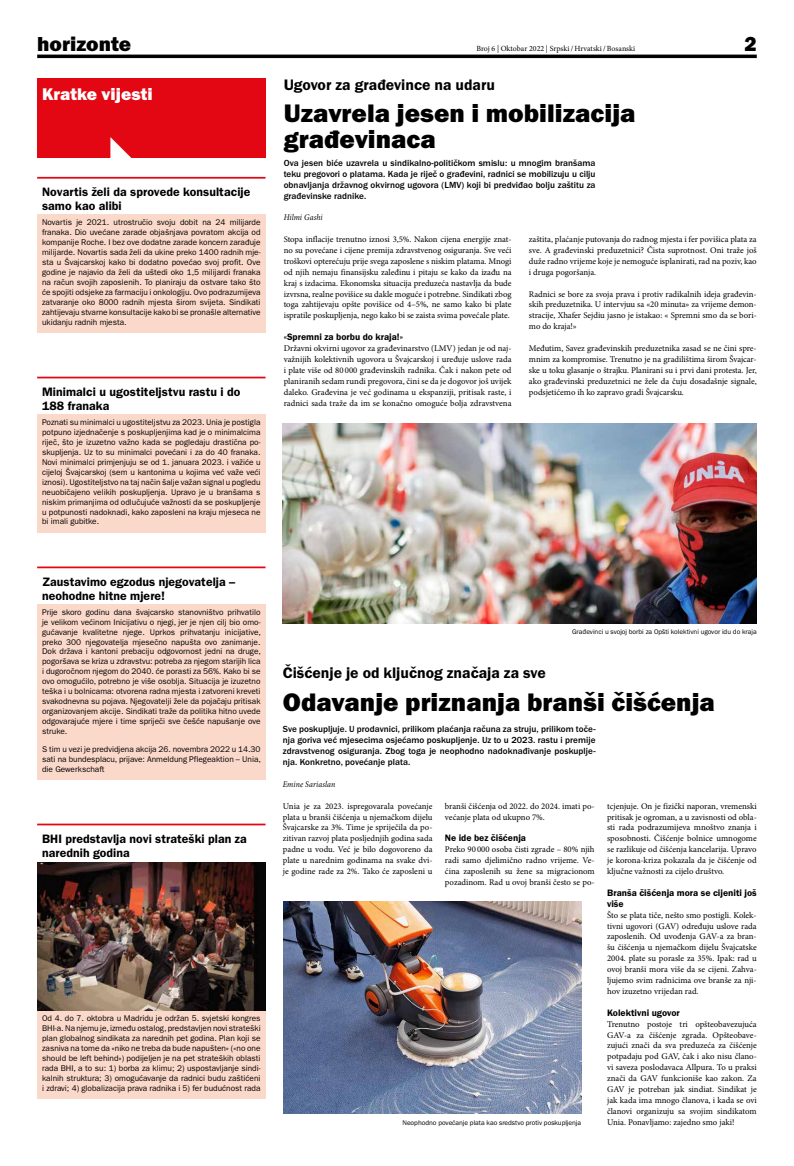
<style>
.page{position:relative;width:794px;height:1166px;background:#fff}
.page>*{position:absolute;margin:0;border:0;box-sizing:border-box;transform-origin:0 0}
.t1{font:26.25px/26.2px "Franklin Gothic URW Hea";color:#000}
.t2{font:21px "Franklin Gothic URW Hea";color:#000}
.t3{font:17.5px "Franklin Gothic URW Hea";color:#fff}
.t4{font:15.75px "Franklin Gothic URW Dem";color:#000}
.t5{font:12.25px/14px "Franklin Gothic LT Pro Dm";letter-spacing:.005em;color:#000}
.t6{font:9.62px/10.9px "Franklin Gothic URW Dem";color:#000}
.t7{font:500 9.19px/10.9px "Franklin Gothic URW";letter-spacing:.005em;color:#000;text-align:justify}
.t8{font:8.75px/10.8px "Minion Pro";color:#000;text-align:justify}
.t9{font:italic 8.66px "Minion Pro";letter-spacing:.005em;color:#000;scale:.91 1}
.t10{font:8.31px/10px "Franklin Gothic LT Pro";color:#000;text-align:justify}
.t11{font:7.88px "Minion Pro";color:#000}
.t12{font:7px "Franklin Gothic URW Boo";color:#000}
</style>
<div class="page">
<hr style="left:37px;top:55px;width:719px;height:3px;background:#000">
<div style="left:37px;top:79px;width:228px;height:79px;background:#e30613"></div>
<hr style="left:37px;top:177px;width:228px;height:2px;background:#e30613">
<div style="left:37px;top:214px;width:228px;height:118px;background:#fbd9ca"></div>
<hr style="left:37px;top:377px;width:228px;height:1px;background:#e30613">
<div style="left:37px;top:414px;width:228px;height:118px;background:#fbd9ca"></div>
<hr style="left:37px;top:566px;width:228px;height:2px;background:#e30613">
<div style="left:37px;top:604px;width:228px;height:138px;background:#fbd9ca"></div>
<div style="left:37px;top:741px;width:228px;height:38px;background:#fbd9ca"></div>
<hr style="left:37px;top:823px;width:228px;height:2px;background:#e30613">
<div style="left:37px;top:1010px;width:228px;height:89px;background:#fbd9ca"></div>
<svg style="left:110px;top:137px;width:22px;height:21px"></svg>
<img style="left:37px;top:863px;width:228px;height:147px">
<img style="left:283px;top:423px;width:473px;height:200px">
<img style="left:284px;top:902px;width:297px;height:212px">
<h2 class="t2" style="left:37px;top:31px;width:95px">horizonte</h2>
<p class="t11" style="left:476px;top:43px;width:160px">Broj 6 | Oktobar 2022 | Srpski/Hrvatski/Bosanski</p>
<h2 class="t2" style="left:744px;top:31px;width:14px">2</h2>
<h3 class="t3" style="left:42px;top:83px;width:112px">Kratke vijesti</h3>
<h3 class="t4" style="left:284px;top:75px;width:213px">Ugovor za građevince na udaru</h3>
<h1 class="t1" style="left:284px;top:100px;width:353px">Uzavrela jesen i mobilizacija građevinaca</h1>
<p class="t7" style="left:284px;top:157px;width:313px">Ova jesen biće uzavrela u sindikalno-političkom smislu: u mnogim branšama teku pregovori o platama. Kada je riječ o građevini, radnici se mobilizuju u cilju obnavljanja državnog okvirnog ugovora (LMV) koji bi predviđao bolju zaštitu za građevinske radnike.</p>
<p class="t9" style="left:284px;top:212px;width:44px">Hilmi Gashi</p>
<p class="t8" style="left:284px;top:234px;width:229px">Stopa inflacije trenutno iznosi 3,5%. Nakon cijena energije znat&shy;no su povećane i cijene premija zdravstvenog osiguranja. Sve veći troškovi opterećuju prije svega zaposlene s niskim platama. Mnogi od njih nemaju finansijsku zaleđinu i pitaju se kako da izađu na kraj s izdacima. Ekonomska situacija preduzeća nastavlja da bude izvrsna, realne povišice su dakle moguće i potrebne. Sindikati zbog toga zahtijevaju opšte povišice od 4–5%, ne samo kako bi plate ispratile poskupljenja, nego kako bi se zaista svima povećale plate.</p>
<p class="t6" style="left:284px;top:331px;width:121px">«Spremni za borbu do kraja!»</p>
<p class="t8" style="left:284px;top:343px;width:229px">Državni okvirni ugovor za građevinarstvo (LMV) jedan je od naj&shy;važnijih kolektivnih ugovora u Švajcarskoj i uređuje uslove rada i plate više od 80 000 građevinskih radnika. Čak i nakon pete od planiranih sedam rundi pregovora, čini se da je dogovor još uvijek daleko. Građevina je već godinama u ekspanziji, pritisak raste, i radnici sada traže da im se konačno omoguće bolja zdravstvena</p>
<h3 class="t5" style="left:42px;top:185px;width:210px">Novartis želi da sprovede konsultacije samo kao alibi</h3>
<p class="t10" style="left:42px;top:217px;width:220px">Novartis je 2021. utrostručio svoju dobit na 24 milijarde franaka. Dio uvećane zarade objašnjava povratom akcija od kompanije Roche. I bez ove dodatne zarade koncern zarađuje milijarde. Novartis sada želi da ukine preko 1400 radnih mje&shy;sta u Švajcarskoj kako bi dodatno povećao svoj profit. Ove godine je najavio da želi da uštedi oko 1,5 milijardi franaka na račun svojih zaposlenih. To planiraju da ostvare tako što će spojiti odsjeke za farmaciju i onkologiju. Ovo podrazumijeva zatvaranje oko 8000 radnih mjesta širom svijeta. Sindikati zahtijevaju stvarne konsultacije kako bi se pronašle alternative ukidanju radnih mjesta.</p>
<p class="t8" style="left:529px;top:234px;width:229px">zaštita, plaćanje putovanja do radnog mjesta i fer povišica plata za sve. A građevinski preduzetnici? Čista suprotnost. Oni traže još duže radno vrijeme koje je nemoguće isplanirati, rad na poziv, kao i druga pogoršanja.</p>
<p class="t8" style="left:529px;top:288px;width:229px">Radnici se bore za svoja prava i protiv radikalnih ideja građevin&shy;skih preduzetnika. U intervjuu sa «20 minuta» za vrijeme demon&shy;stracije, Xhafer Sejdiu jasno je istakao: « Spremni smo da se bori&shy;mo do kraja!»</p>
<p class="t8" style="left:529px;top:343px;width:229px">Međutim, Savez građevinskih preduzetnika zasad se ne čini spre&shy;mnim za kompromise. Trenutno je na gradilištima širom Švajcar&shy;ske u toku glasanje o štrajku. Planirani su i prvi dani protesta. Jer, ako građevinski preduzetnici ne žele da čuju dosadašnje signale, podsjetićemo ih ko zapravo gradi Švajcarsku.</p>
<h3 class="t5" style="left:42px;top:385px;width:200px">Minimalci u ugostiteljstvu rastu i do<br>188 franaka</h3>
<p class="t10" style="left:42px;top:417px;width:220px">Poznati su minimalci u ugostiteljstvu za 2023. Unia je postigla potpuno izjednačenje s poskupljenjima kad je o minimalcima riječ, što je izuzetno važno kada se pogledaju drastična po&shy;skupljenja. Uz to su minimalci povećani i za do 40 franaka.<br>Novi minimalci primjenjuju se od 1. januara 2023. i važiće u cijeloj Švajcarskoj (sem u kantonima u kojima već važe veći iznosi). Ugostiteljstvo na taj način šalje važan signal u pogledu neuobičajeno velikih poskupljenja. Upravo je u branšama s niskim primanjima od odlučujuće važnosti da se poskupljenje u potpunosti nadoknadi, kako zaposleni na kraju mjeseca ne bi imali gubitke.</p>
<h3 class="t5" style="left:42px;top:574px;width:195px">Zaustavimo egzodus njegovatelja – neohodne hitne mjere!</h3>
<p class="t10" style="left:42px;top:607px;width:220px">Prije skoro godinu dana švajcarsko stanovništvo prihvatilo je velikom većinom Inicijativu o njegi, jer je njen cilj bio omo&shy;gućavanje kvalitetne njege. Uprkos prihvatanju inicijative, preko 300 njegovatelja mjesečno napušta ovo zanimanje.<br>Dok država i kantoni prebaciju odgovornost jedni na druge, pogoršava se kriza u zdravstvu: potreba za njegom starijih lica i dugoročnom njegom do 2040. će porasti za 56%. Kako bi se ovo omogućilo, potrebno je više osoblja. Situacija je izuzetno teška i u bolnicama: otvorena radna mjesta i zatvoreni kreveti svakodnevna su pojava. Njegovatelji žele da pojačaju pritisak organizovanjem akcije. Sindikati traže da politika hitno uvede odgovarajuće mjere i time spriječi sve češće napušanje ove struke.</p>
<p class="t10" style="left:42px;top:744px;width:220px">S tim u vezi je predvidjena akcija 26. novembra 2022 u 14.30 sati na bundesplacu, prijave: Anmeldung Pflegeaktion – Unia, die Gewerkschaft</p>
<h3 class="t5" style="left:42px;top:831px;width:206px">BHI predstavlja novi strateški plan za narednih godina</h3>
<p class="t10" style="left:42px;top:1013px;width:220px">Od 4. do 7. oktobra u Madridu je održan 5. svjetski kongres BHI-a. Na njemu je, između ostalog, predstavljen novi strateški plan globalnog sindikata za narednih pet godina. Plan koji se zasniva na tome da «niko ne treba da bude napušten» («no one should be left behind») podijeljen je na pet strateških oblasti rada BHI, a to su: 1) borba za klimu; 2) uspostavljanje sindi&shy;kalnih struktura; 3) omogućavanje da radnici budu zaštićeni i zdravi; 4) globalizacija prava radnika i 5) fer budućnost rada</p>
<p class="t12" style="left:572px;top:628px;width:186px">Građevinci u svojoj borbi za Opšti kolektivni ugovor idu do kraja</p>
<h3 class="t4" style="left:283px;top:663px;width:264px">Čišćenje je od ključnog značaja za sve</h3>
<h1 class="t1" style="left:283px;top:688px;width:433px">Odavanje priznanja branši čišćenja</h1>
<p class="t7" style="left:283px;top:724px;width:314px">Sve poskupljuje. U prodavnici, prilikom plaćanja računa za struju, prilikom toče&shy;nja goriva već mjesecima osjećamo poskupljenje. Uz to u 2023. rastu i premije zdravstvenog osiguranja. Zbog toga je neophodno nadoknađivanje poskuplje&shy;nja. Konkretno, povećanje plata.</p>
<p class="t9" style="left:283px;top:778px;width:59px">Emine Sariaslan</p>
<p class="t8" style="left:283px;top:800px;width:151px">Unia je za 2023. ispregovarala povećanje plata u branši čišćenja u njemačkom dijelu Švajcarske za 3%. Time je spriječila da po&shy;zitivan razvoj plata posljednjih godina sada padne u vodu. Već je bilo dogovoreno da plate u narednim godinama na svake dvi&shy;je godine rade za 2%. Tako će zaposleni u</p>
<p class="t8" style="left:445px;top:800px;width:151px">branši čišćenja od 2022. do 2024. imati po&shy;većanje plata od ukupno 7%.</p>
<p class="t8" style="left:607px;top:800px;width:151px">tcjenjuje. On je fizički naporan, vremenski pritisak je ogroman, a u zavisnosti od obla&shy;sti rada podrazumijeva mnoštvo znanja i sposobnosti. Čišćenje bolnice umnogome se razlikuje od čišćenja kancelarija. Upravo je korona-kriza pokazala da je čišćenje od ključne važnosti za cijelo društvo.</p>
<p class="t6" style="left:607px;top:887px;width:151px">Branša čišćenja mora se cijeniti još više</p>
<p class="t8" style="left:607px;top:909px;width:151px">Što se plata tiče, nešto smo postigli. Kolek&shy;tivni ugovori (GAV) određuju uslove rada zaposlenih. Od uvođenja GAV-a za bran&shy;šu čišćenja u njemačkom dijelu Švajcatske 2004. plate su porasle za 35%. Ipak: rad u ovoj branši mora više da se cijeni. Zahva&shy;ljujemo svim radnicima ove branše za nji&shy;hov izuzetno vrijedan rad.</p>
<p class="t6" style="left:607px;top:1007px;width:74px">Kolektivni ugovor</p>
<p class="t8" style="left:607px;top:1018px;width:151px">Trenutno postoje tri opšteobavezujuća GAV-a za čišćenje zgrada. Opšteobave&shy;zujući znači da sva preduzeća za čišćenje potpadaju pod GAV, čak i ako nisu člano&shy;vi saveza poslodavaca Allpura. To u praksi znači da GAV funkcioniše kao zakon. Za GAV je potreban jak sindiat. Sindikat je jak kada ima mnogo članova, i kada se ovi članovi organizuju sa svojim sindikatom Unia. Ponavljamo: zajedno smo jaki!</p>
<p class="t6" style="left:445px;top:832px;width:83px">Ne ide bez čišćenja</p>
<p class="t8" style="left:445px;top:844px;width:151px">Preko 90 000 osoba čisti zgrade – 80% njih radi samo djelimično radno vrijeme. Ve&shy;ćina zaposlenih su žene sa migracionom pozadinom. Rad u ovoj branši često se po-</p>
<p class="t12" style="left:402px;top:1118px;width:180px">Neophodno povećanje plata kao sredstvo protiv poskupljenja</p>
</div>
